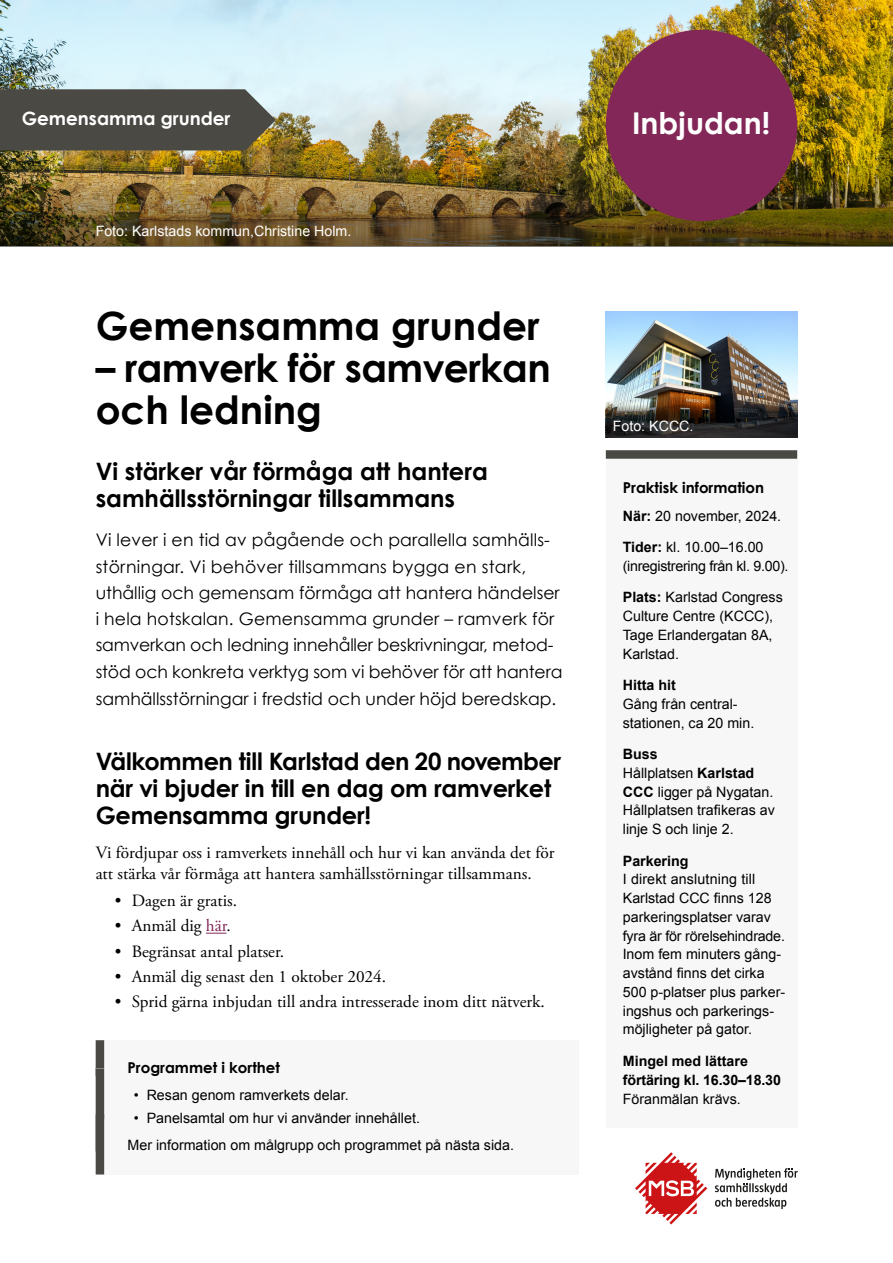
<style>
.page{position:relative;width:893px;height:1263px;background:#fff}
.page>*{position:absolute;margin:0;border:0;box-sizing:border-box;transform-origin:0 0}
.Kapitelrubrik_H1{font:700 39px/42px "Century Gothic";color:#000}
.Knapp{font:700 30px "Century Gothic";color:#fff}
.Mellanrubrik_H2{font:700 24px/27px "Century Gothic";letter-spacing:-.01em;color:#000}
.t1{font:700 18.3px "Century Gothic";color:#fff}
.Ingress{font:17.25px/26.4px "Century Gothic";color:#000}
.Brödtext_P{font:17.25px/21px "Adobe Garamond Pro";color:#000}
.Rubrik{font:700 15px "Century Gothic";color:#000}
.Text{font:14.25px/18.8px "Arial";color:#000}
.Text-2{font:700 14.25px/18.8px "Arial";letter-spacing:-.005em;color:#000}
.Text-3{font:14.25px/18.8px "Arial";letter-spacing:-.02em;color:#000}
.Bild-_Figurtext_Källa{font:14.25px "Arial";color:#fff}
.s1{color:#822757}
.s2{font-weight:700}
.s3{font-weight:400}
</style>
<div class="page">
<svg style="left:635px;top:1152px;width:72px;height:72px"></svg>
<svg style="left:715px;top:1168px;width:83px;height:41px"></svg>
<img style="left:0;top:0;width:893px;height:106px">
<img style="left:0;top:106px;width:893px;height:141px">
<div style="left:0;top:89px;width:276px;height:61px;background:#4a4944"></div>
<svg style="left:206px;top:933px;width:20px;height:1px"></svg>
<div style="left:96px;top:1040px;width:482px;height:36px;background:#f7f7f7"></div>
<div style="left:96px;top:1040px;width:8px;height:36px;background:#4a4944"></div>
<div style="left:96px;top:1068px;width:482px;height:83px;background:#f7f7f7"></div>
<div style="left:96px;top:1068px;width:8px;height:83px;background:#4a4944"></div>
<div style="left:96px;top:1118px;width:482px;height:56px;background:#f7f7f7"></div>
<div style="left:96px;top:1114px;width:8px;height:60px;background:#4a4944"></div>
<div style="left:606px;top:30px;width:191px;height:191px;background:#822757;border-radius:50%"></div>
<div style="left:606px;top:450px;width:191px;height:46px;background:#f7f7f7"></div>
<div style="left:606px;top:450px;width:191px;height:9px;background:#4a4944"></div>
<div style="left:606px;top:478px;width:191px;height:67px;background:#f7f7f7"></div>
<div style="left:606px;top:510px;width:191px;height:85px;background:#f7f7f7"></div>
<div style="left:606px;top:560px;width:191px;height:123px;background:#f7f7f7"></div>
<div style="left:606px;top:648px;width:191px;height:104px;background:#f7f7f7"></div>
<div style="left:606px;top:717px;width:191px;height:141px;background:#f7f7f7"></div>
<div style="left:606px;top:823px;width:191px;height:236px;background:#f7f7f7"></div>
<div style="left:606px;top:1024px;width:191px;height:104px;background:#f7f7f7"></div>
<img style="left:606px;top:311px;width:191px;height:56px">
<img style="left:606px;top:367px;width:191px;height:70px">
<p class="t1" style="left:22px;top:104px;width:210px">Gemensamma grunder</p>
<p class="Bild-_Figurtext_Källa" style="left:96px;top:222px;width:257px">Foto: Karlstads kommun,Christine Holm.</p>
<h1 class="Kapitelrubrik_H1" style="left:96px;top:304px;width:445px">Gemensamma grunder</h1>
<h1 class="Kapitelrubrik_H1" style="left:96px;top:346px;width:457px">– ramverk för samverkan och ledning</h1>
<h2 class="Mellanrubrik_H2" style="left:96px;top:458px;width:394px">Vi stärker vår förmåga att hantera samhällsstörningar tillsammans</h2>
<p class="Ingress" style="left:96px;top:527px;width:468px">Vi lever i en tid av pågående och parallella samhälls&shy;störningar. Vi behöver tillsammans bygga en stark, uthållig och gemensam förmåga att hantera händelser i hela hotskalan. Gemensamma grunder – ramverk för samverkan och ledning innehåller beskrivningar, metod&shy;stöd och konkreta verktyg som vi behöver för att hantera samhällsstörningar i fredstid och under höjd beredskap.</p>
<h2 class="Mellanrubrik_H2" style="left:96px;top:747px;width:467px">Välkommen till Karlstad den 20 november när vi bjuder in till en dag om ramverket<br>Gemensamma grunder!</h2>
<p class="Brödtext_P" style="left:96px;top:842px;width:460px">Vi fördjupar oss i ramverkets innehåll och hur vi kan använda det för att stärka vår förmåga att hantera samhällsstörningar tillsammans.</p>
<p class="Brödtext_P" style="left:115px;top:891px;width:124px">• Dagen är gratis.</p>
<p class="Brödtext_P" style="left:115px;top:916px;width:118px">• Anmäl dig <span class="s1">här</span>.</p>
<p class="Brödtext_P" style="left:115px;top:941px;width:171px">• Begränsat antal platser.</p>
<p class="Brödtext_P" style="left:115px;top:966px;width:273px">• Anmäl dig senast den 1 oktober 2024.</p>
<p class="Brödtext_P" style="left:115px;top:992px;width:431px">• Sprid gärna inbjudan till andra intresserade inom ditt nätverk.</p>
<h4 class="Rubrik" style="left:128px;top:1058px;width:154px">Programmet i korthet</h4>
<p class="Text" style="left:134px;top:1086px;width:216px">• Resan genom ramverkets delar.</p>
<p class="Text" style="left:134px;top:1109px;width:287px">• Panelsamtal om hur vi använder innehållet.</p>
<p class="Text" style="left:128px;top:1136px;width:388px">Mer information om målgrupp och programmet på nästa sida.</p>
<h1 class="Knapp" style="left:632px;top:104px;width:140px">Inbjudan!</h1>
<p class="Bild-_Figurtext_Källa" style="left:613px;top:416px;width:82px">Foto: KCCC.</p>
<h4 class="Rubrik" style="left:623px;top:478px;width:143px">Praktisk information</h4>
<p class="Text" style="left:623px;top:506px;width:160px"><span class="s2">När:</span> 20 november, 2024.</p>
<p class="Text-3" style="left:623px;top:538px;width:167px"><span class="s2">Tider:</span> kl. 10.00–16.00 (inregistrering från kl. 9.00).</p>
<p class="Text" style="left:623px;top:588px;width:161px"><span class="s2">Plats:</span> Karlstad Congress<br>Culture Centre (KCCC),<br>Tage Erlandergatan 8A,<br>Karlstad.</p>
<p class="Text" style="left:623px;top:676px;width:133px"><span class="s2">Hitta hit<br></span>Gång från central&shy;stationen, ca 20 min.</p>
<p class="Text" style="left:623px;top:745px;width:154px"><span class="s2">Buss<br></span>Hållplatsen <span class="s2">Karlstad<br>CCC</span> ligger på Nygatan.<br>Hållplatsen trafikeras av linje S och linje 2.</p>
<p class="Text" style="left:623px;top:851px;width:164px"><span class="s2">Parkering<br></span>I direkt anslutning till<br>Karlstad CCC finns 128 parkeringsplatser varav fyra är för rörelsehindrade.<br>Inom fem minuters gång&shy;avstånd finns det cirka<br>500 p-platser plus parker&shy;ingshus och parkerings&shy;möjligheter på gator.</p>
<p class="Text-2" style="left:623px;top:1052px;width:160px">Mingel med lättare förtäring kl. 16.30–18.30<br><span class="s3">Föranmälan krävs.</span></p>
</div>
